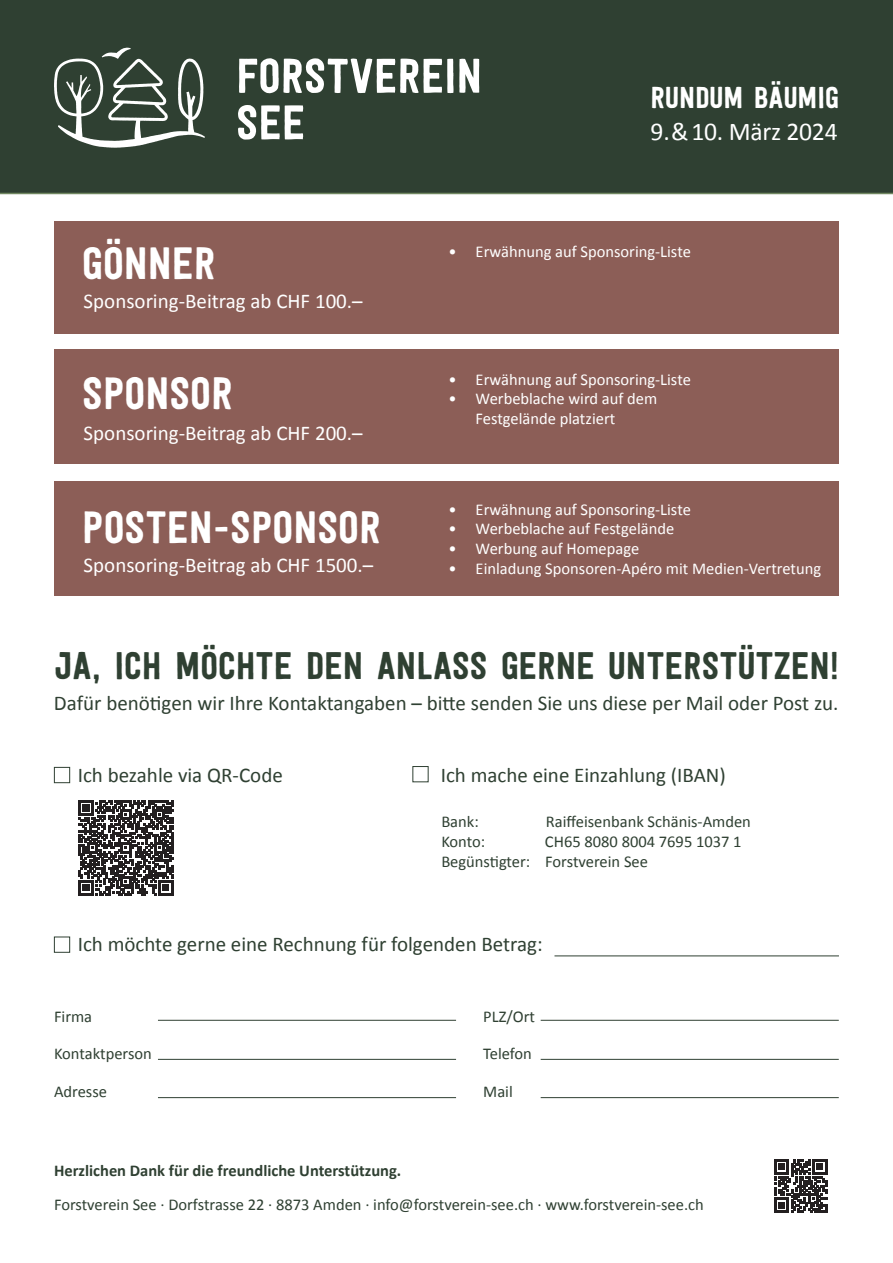
<style>
.page{position:relative;width:893px;height:1263px;background:#fff}
.page>*{position:absolute;margin:0;border:0;box-sizing:border-box;transform-origin:0 0}
.t1{font:45px "Festivo Letters No 1";color:#fff}
.t2{font:38.25px "Festivo Letters No 1";color:#2f4032}
.t3{font:30px "Festivo Letters No 1";color:#fff}
.t4{font:25.65px "Calibri";letter-spacing:-.01em;color:#fff}
.t5{font:21px "Calibri";color:#2f4032}
.t6{font:21px "Calibri";color:#fff}
.t7{font:16.5px/19.8px "Calibri";color:#fff}
.t8{font:16.5px/19.8px "Calibri";color:#2f4032}
.t9{font:700 16.5px "Calibri";color:#2f4032}
</style>
<div class="page">
<div style="left:0;top:0;width:893px;height:194px;background:#2f4032"></div>
<svg style="left:239px;top:58px;width:214px;height:35px"></svg>
<svg style="left:459px;top:59px;width:20px;height:34px"></svg>
<svg style="left:238px;top:105px;width:65px;height:35px"></svg>
<svg style="left:54px;top:48px;width:151px;height:100px"></svg>
<svg style="left:774px;top:1159px;width:53px;height:53px"></svg>
<div style="left:54px;top:222px;width:785px;height:112px;background:#8c5e57"></div>
<div style="left:54px;top:350px;width:785px;height:114px;background:#8c5e57"></div>
<div style="left:54px;top:481px;width:785px;height:115px;background:#8c5e57"></div>
<svg style="left:79px;top:800px;width:94px;height:95px"></svg>
<div style="left:54px;top:767px;width:16px;height:16px;border:1px solid #2f4032"></div>
<div style="left:54px;top:937px;width:16px;height:15px;border:1px solid #2f4032"></div>
<div style="left:413px;top:766px;width:15px;height:16px;border:1px solid #2f4032"></div>
<hr style="left:554px;top:956px;width:285px;height:1px;background:#2f4032">
<hr style="left:541px;top:1020px;width:298px;height:1px;background:#2f4032">
<hr style="left:158px;top:1020px;width:298px;height:1px;background:#2f4032">
<hr style="left:541px;top:1059px;width:298px;height:1px;background:#2f4032">
<hr style="left:158px;top:1059px;width:298px;height:1px;background:#2f4032">
<hr style="left:541px;top:1097px;width:298px;height:1px;background:#2f4032">
<hr style="left:158px;top:1097px;width:298px;height:1px;background:#2f4032">
<h1 class="t1" style="left:82px;top:236px;width:135px">GÖNNER</h1>
<p class="t6" style="left:84px;top:287px;width:281px">Sponsoring-Beitrag ab CHF 100.–</p>
<h1 class="t1" style="left:82px;top:366px;width:152px">SPONSOR</h1>
<p class="t6" style="left:84px;top:418px;width:281px">Sponsoring-Beitrag ab CHF 200.–</p>
<h1 class="t1" style="left:82px;top:500px;width:300px">POSTEN-SPONSOR</h1>
<p class="t6" style="left:84px;top:550px;width:291px">Sponsoring-Beitrag ab CHF 1500.–</p>
<h3 class="t3" style="left:651px;top:80px;width:190px">RUNDUM BÄUMIG</h3>
<h3 class="t4" style="left:651px;top:114px;width:189px">9.&amp;10. März 2024</h3>
<p class="t7" style="left:449px;top:241px;width:244px">• Erwähnung auf Sponsoring-Liste</p>
<p class="t7" style="left:449px;top:369px;width:244px">• Erwähnung auf Sponsoring-Liste</p>
<p class="t7" style="left:476px;top:389px;width:183px;text-indent:-27px">• Werbeblache wird auf dem<br>Festgelände platziert</p>
<p class="t7" style="left:449px;top:499px;width:244px">• Erwähnung auf Sponsoring-Liste</p>
<p class="t7" style="left:449px;top:519px;width:227px">• Werbeblache auf Festgelände</p>
<p class="t7" style="left:449px;top:538px;width:192px">• Werbung auf Homepage</p>
<p class="t7" style="left:449px;top:558px;width:374px">• Einladung Sponsoren-Apéro mit Medien-Vertretung</p>
<h2 class="t2" style="left:54px;top:643px;width:786px">JA, ICH MÖCHTE DEN ANLASS GERNE UNTERSTÜTZEN!</h2>
<p class="t5" style="left:54px;top:688px;width:786px">Dafür benötigen wir Ihre Kontaktangaben – bitte senden Sie uns diese per Mail oder Post zu.</p>
<p class="t5" style="left:78px;top:760px;width:207px">Ich bezahle via QR-Code</p>
<p class="t5" style="left:441px;top:761px;width:287px">Ich mache eine Einzahlung (IBAN)</p>
<p class="t8" style="left:441px;top:811px;width:39px">Bank:</p>
<p class="t8" style="left:546px;top:811px;width:207px">Raiffeisenbank Schänis-Amden</p>
<p class="t8" style="left:441px;top:831px;width:45px">Konto:</p>
<p class="t8" style="left:441px;top:831px;width:302px;text-indent:104px">CH65 8080 8004 7695 1037 1<br>Begünstigter: Forstverein See</p>
<p class="t5" style="left:78px;top:929px;width:466px">Ich möchte gerne eine Rechnung für folgenden Betrag:</p>
<p class="t8" style="left:54px;top:1006px;width:40px">Firma</p>
<p class="t8" style="left:54px;top:1043px;width:99px">Kontaktperson</p>
<p class="t8" style="left:54px;top:1081px;width:55px">Adresse</p>
<p class="t9" style="left:54px;top:1158px;width:349px">Herzlichen Dank für die freundliche Unterstützung.</p>
<p class="t8" style="left:483px;top:1006px;width:53px">PLZ/Ort</p>
<p class="t8" style="left:483px;top:1043px;width:50px">Telefon</p>
<p class="t8" style="left:483px;top:1081px;width:31px">Mail</p>
<p class="t8" style="left:54px;top:1194px;width:651px">Forstverein See · Dorfstrasse 22 · 8873 Amden · info@forstverein-see.ch · www.forstverein-see.ch</p>
</div>
